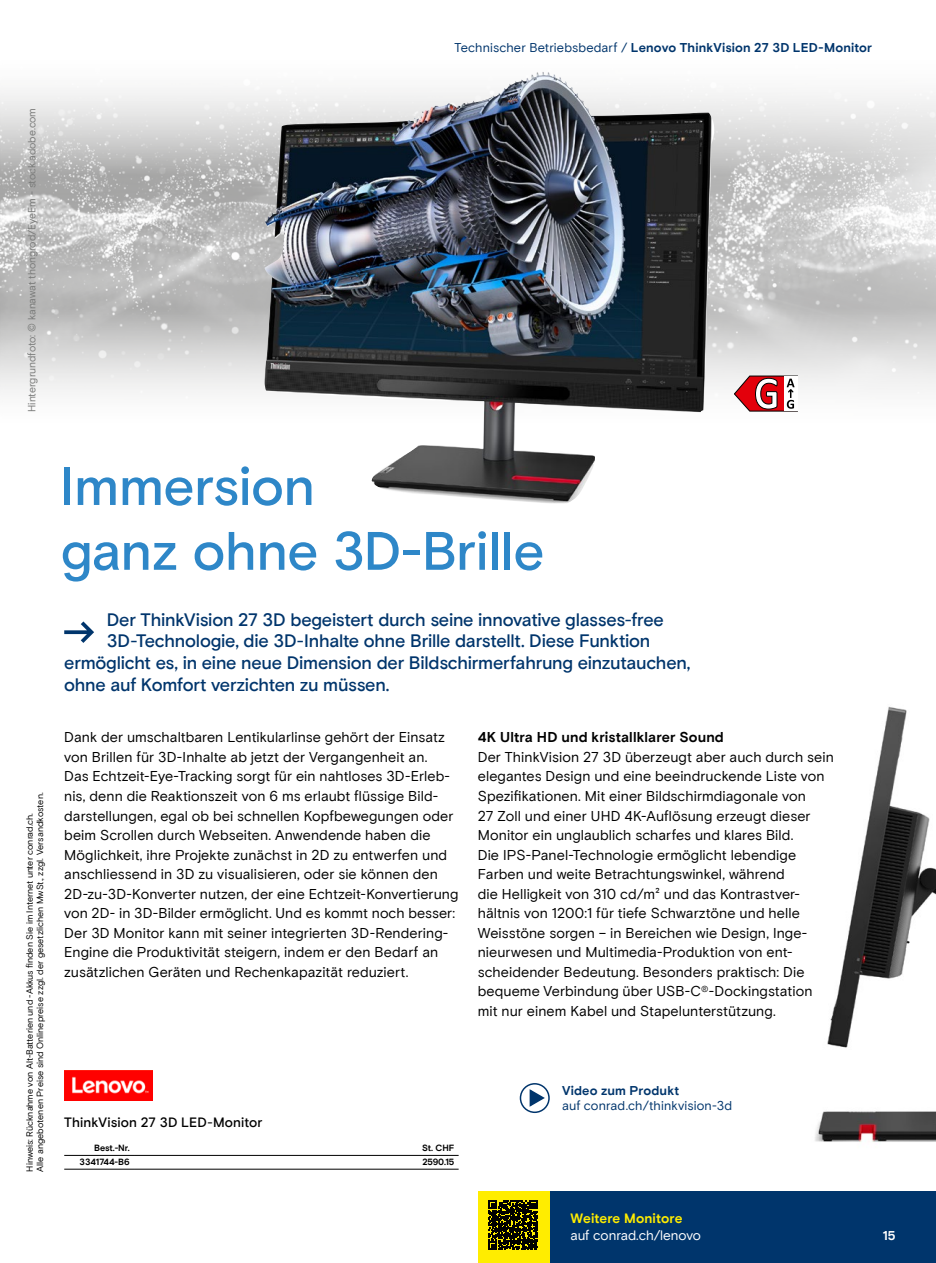
<style>
.page{position:relative;width:936px;height:1263px;background:#fff}
.page>*{position:absolute;margin:0;border:0;box-sizing:border-box;transform-origin:0 0}
.Inno_Headline_36pt_blau{font:500 54px/64.8px "Conrad Basis";letter-spacing:-.005em;color:#2e87c8}
.Inno_Einleitung_dblau{font:500 18px "Conrad Basis";letter-spacing:-.015em;color:#00356c}
.Inno_Fließtext_schwarz{font:14.25px/19.5px "Conrad Basis";letter-spacing:.005em;color:#000}
.Inno_Fließtext_schwarz-2{font:700 14.25px "Conrad Basis";letter-spacing:.005em;color:#000}
.Inno_Produkttext_schwarz{font:500 13.5px "Conrad Basis";letter-spacing:.01em;color:#000}
.Inno_Text_QR-Code-Kasten_weiss{font:13.5px "Conrad Basis";letter-spacing:-.005em;color:#fff}
.Inno_Text_QR-Code-Kasten_gelb{font:700 13.5px "Conrad Basis";letter-spacing:.005em;color:#ffed00}
.Inno_Kopfzeile_Branche_Thema_rechts_dbla{font:700 12.75px "Conrad Basis";letter-spacing:.015em;color:#00356c}
.Inno_Mehrwert_Service_Link_dblau{font:12.75px/15px "Conrad Basis";letter-spacing:.01em;color:#00356c}
.t1{font:700 12.75px "Conrad Basis";color:#fff}
.Inno_Bildnachweis_schwarz{font:10.5px "Conrad Basis";letter-spacing:-.005em;color:#7a7b7a}
.t2{font:9px/10.5px "Conrad Basis";color:#000}
.Artikelnummer{font:700 9px "Conrad Basis";color:#000}
.BestNrKopf{font:700 9px "Conrad Basis";letter-spacing:-.01em;color:#000}
.Preis_FEHLER{font:700 9px "Conrad Basis";letter-spacing:-.01em;color:#000}
.Preiskopf{font:700 9px "Conrad Basis";color:#000}
.s1{font-weight:400}
.s2{font-weight:700}
</style>
<div class="page">
<img style="left:0;top:90px;width:935px;height:322px">
<div style="left:549px;top:1191px;width:386px;height:72px;background:#00356c"></div>
<div style="left:477px;top:1191px;width:72px;height:72px;background:#ffed00"></div>
<svg style="left:488px;top:1200px;width:49px;height:50px"></svg>
<img style="left:262px;top:72px;width:454px;height:431px">
<svg style="left:64px;top:621px;width:30px;height:22px"></svg>
<img style="left:815px;top:706px;width:120px;height:436px">
<hr style="left:64px;top:1155px;width:70px;height:1px;background:#000">
<hr style="left:134px;top:1155px;width:324px;height:1px;background:#000">
<hr style="left:64px;top:1169px;width:70px;height:1px;background:#000">
<hr style="left:134px;top:1169px;width:324px;height:1px;background:#000">
<svg style="left:734px;top:376px;width:63px;height:35px"></svg>
<img style="left:64px;top:1071px;width:89px;height:29px">
<div style="left:519px;top:1083px;width:30px;height:30px;border:2px solid #00356c;border-radius:50%"></div>
<svg style="left:529px;top:1088px;width:16px;height:20px"></svg>
<p class="Inno_Kopfzeile_Branche_Thema_rechts_dbla" style="left:454px;top:40px;width:419px"><span class="s1">Technischer Betriebsbedarf /</span> Lenovo ThinkVision 27 3D LED-Monitor</p>
<p class="Inno_Bildnachweis_schwarz" style="left:26px;top:412px;width:305px;rotate:-90deg">Hintergrundfoto: © kanawat thongrod/EyeEm - stock.adobe.com</p>
<p class="t2" style="left:24px;top:1171px;width:380px;rotate:-90deg">Hinweis: Rücknahme von Alt-Batterien und -Akkus finden Sie im Internet unter conrad.ch.<br>Alle angebotenen Preise sind Onlinepreise zzgl. der gesetzlichen MwSt., zzgl. Versandkosten.</p>
<p class="Inno_Headline_36pt_blau" style="left:60px;top:455px;width:486px">Immersion<br>ganz ohne 3D-Brille</p>
<p class="Inno_Einleitung_dblau" style="left:107px;top:609px;width:558px">Der ThinkVision 27 3D begeistert durch seine innovative glasses-free</p>
<p class="Inno_Einleitung_dblau" style="left:107px;top:631px;width:545px">3D-Technologie, die 3D-Inhalte ohne Brille darstellt. Diese Funktion</p>
<p class="Inno_Einleitung_dblau" style="left:64px;top:652px;width:628px">ermöglicht es, in eine neue Dimension der Bildschirmerfahrung einzutauchen,</p>
<p class="Inno_Einleitung_dblau" style="left:64px;top:674px;width:327px">ohne auf Komfort verzichten zu müssen.</p>
<p class="Inno_Fließtext_schwarz" style="left:64px;top:728px;width:395px">Dank der umschaltbaren Lentikularlinse gehört der Einsatz von Brillen für 3D-Inhalte ab jetzt der Vergangenheit an.<br>Das Echtzeit-Eye-Tracking sorgt für ein nahtloses 3D-Erleb&shy;nis, denn die Reaktionszeit von 6 ms erlaubt flüssige Bild&shy;darstellungen, egal ob bei schnellen Kopfbewegungen oder beim Scrollen durch Webseiten. Anwendende haben die Möglichkeit, ihre Projekte zunächst in 2D zu entwerfen und anschliessend in 3D zu visualisieren, oder sie können den 2D-zu-3D-Konverter nutzen, der eine Echtzeit-Konvertierung von 2D- in 3D-Bilder ermöglicht. Und es kommt noch besser:<br>Der 3D Monitor kann mit seiner integrierten 3D-Rendering-Engine die Produktivität steigern, indem er den Bedarf an zusätzlichen Geräten und Rechenkapazität reduziert.</p>
<p class="Inno_Fließtext_schwarz-2" style="left:477px;top:729px;width:247px">4K Ultra HD und kristallklarer Sound</p>
<p class="Inno_Fließtext_schwarz" style="left:477px;top:747px;width:357px">Der ThinkVision 27 3D überzeugt aber auch durch sein elegantes Design und eine beeindruckende Liste von Spezifikationen. Mit einer Bildschirmdiagonale von<br>27 Zoll und einer UHD 4K-Auflösung erzeugt dieser Monitor ein unglaublich scharfes und klares Bild.<br>Die IPS-Panel-Technologie ermöglicht lebendige Farben und weite Betrachtungswinkel, während<br>die Helligkeit von 310 cd/m² und das Kontrastver&shy;hältnis von 1200:1 für tiefe Schwarztöne und helle Weisstöne sorgen – in Bereichen wie Design, Inge‑ nieurwesen und Multimedia-Produktion von ent&shy;scheidender Bedeutung. Besonders praktisch: Die bequeme Verbindung über USB-C<sup>®</sup>-Dockingstation mit nur einem Kabel und Stapelunterstützung.</p>
<p class="Inno_Produkttext_schwarz" style="left:64px;top:1114px;width:200px">ThinkVision 27 3D LED-Monitor</p>
<p class="BestNrKopf" style="left:94px;top:1143px;width:37px">Best.-Nr.</p>
<p class="Preiskopf" style="left:422px;top:1143px;width:34px">St. CHF</p>
<p class="Artikelnummer" style="left:80px;top:1157px;width:52px">3341744-B6</p>
<p class="Preis_FEHLER" style="left:422px;top:1157px;width:33px">2590.15</p>
<p class="Inno_Mehrwert_Service_Link_dblau" style="left:562px;top:1083px;width:172px"><span class="s2">Video zum Produkt<br></span>auf conrad.ch/thinkvision-3d</p>
<p class="Inno_Text_QR-Code-Kasten_gelb" style="left:570px;top:1210px;width:113px">Weitere Monitore</p>
<p class="Inno_Text_QR-Code-Kasten_weiss" style="left:570px;top:1227px;width:132px">auf conrad.ch/lenovo</p>
<p class="t1" style="left:882px;top:1228px;width:14px">15</p>
</div>
